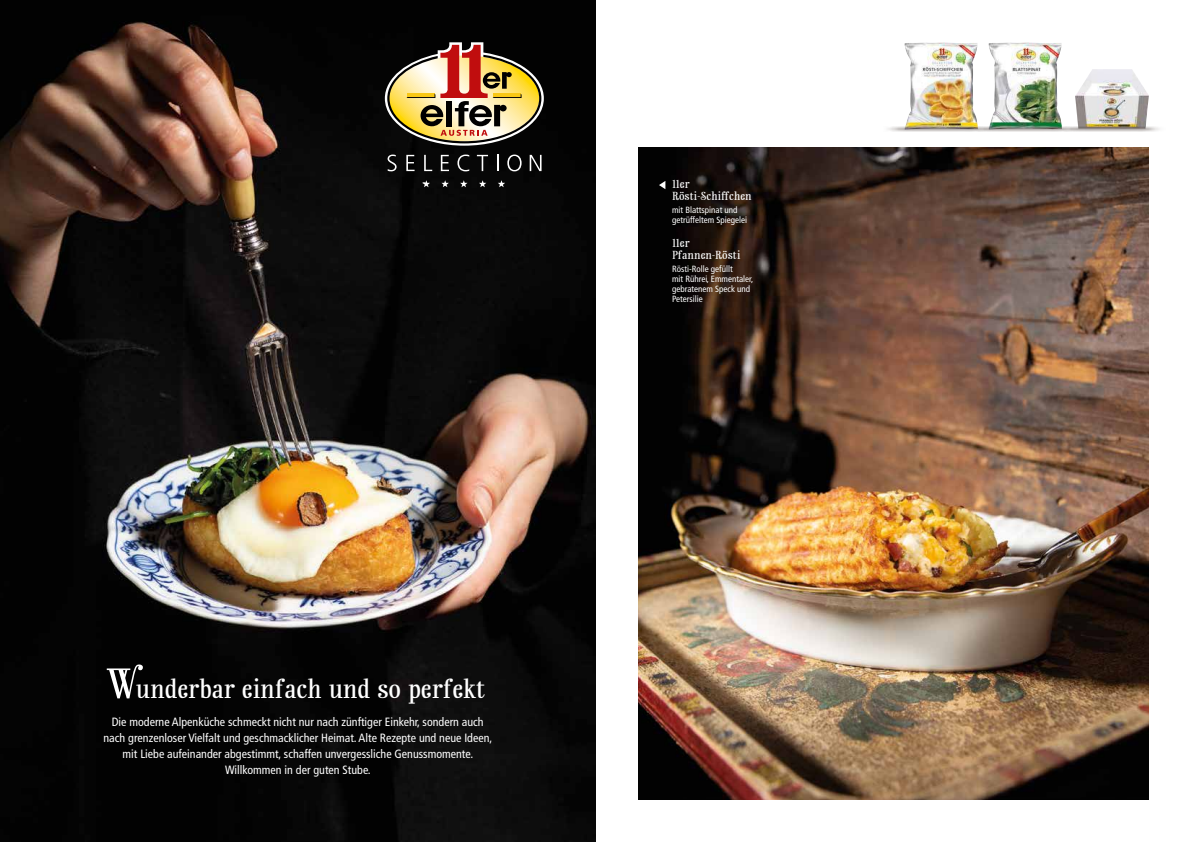
<style>
.page{position:relative;width:1191px;height:842px;background:#fff}
.page>*{position:absolute;margin:0;border:0;box-sizing:border-box;transform-origin:0 0}
.t1{font:25px "Rainbow Mansion";letter-spacing:-.01em;color:#fff}
.t2{font:condensed 12px/16px "Frutiger LT Pro";color:#fff;text-align:center}
.t3{font:11px/12px "Rainbow Mansion";color:#fff}
.t4{font:condensed 9px/10px "Frutiger LT Pro";color:#fff}
</style>
<div class="page">
<img style="left:0;top:0;width:595px;height:842px">
<svg style="left:385px;top:42px;width:159px;height:104px;background:#947a55"></svg>
<svg style="left:387px;top:155px;width:9px;height:16px"></svg>
<svg style="left:406px;top:155px;width:8px;height:16px"></svg>
<svg style="left:424px;top:155px;width:8px;height:16px"></svg>
<svg style="left:441px;top:155px;width:8px;height:16px"></svg>
<svg style="left:457px;top:155px;width:12px;height:16px"></svg>
<svg style="left:477px;top:155px;width:11px;height:16px"></svg>
<svg style="left:497px;top:155px;width:2px;height:16px"></svg>
<svg style="left:507px;top:155px;width:14px;height:16px"></svg>
<svg style="left:529px;top:155px;width:12px;height:16px"></svg>
<svg style="left:423px;top:180px;width:7px;height:7px"></svg>
<svg style="left:441px;top:180px;width:8px;height:7px"></svg>
<svg style="left:460px;top:180px;width:7px;height:7px"></svg>
<svg style="left:479px;top:180px;width:7px;height:7px"></svg>
<svg style="left:498px;top:180px;width:7px;height:7px"></svg>
<svg style="left:107px;top:664px;width:36px;height:34px"></svg>
<img style="left:1075px;top:69px;width:73px;height:46px">
<img style="left:1078px;top:115px;width:81px;height:17px">
<img style="left:988px;top:42px;width:74px;height:73px">
<img style="left:904px;top:42px;width:74px;height:73px">
<img style="left:992px;top:115px;width:86px;height:17px">
<img style="left:888px;top:115px;width:104px;height:17px">
<img style="left:638px;top:147px;width:510px;height:652px">
<svg style="left:659px;top:181px;width:6px;height:8px"></svg>
<h1 class="t1" style="left:136px;top:674px;width:351px">underbar einfach und so perfekt</h1>
<p class="t2" style="left:104px;top:714px;width:390px">Die moderne Alpenküche schmeckt nicht nur nach zünftiger Einkehr, sondern auch nach grenzenloser Vielfalt und geschmacklicher Heimat. Alte Rezepte und neue Ideen, mit Liebe aufeinander abgestimmt, schaffen unvergessliche Genussmomente.<br>Willkommen in der guten Stube.</p>
<p class="t3" style="left:672px;top:178px;width:81px">11er<br>Rösti-Schiffchen</p>
<p class="t4" style="left:672px;top:205px;width:76px">mit Blattspinat und getrüffeltem Spiegelei</p>
<p class="t3" style="left:672px;top:237px;width:70px">11er<br>Pfannen-Rösti</p>
<p class="t4" style="left:672px;top:264px;width:83px">Rösti-Rolle gefüllt<br>mit Rührei, Emmentaler, gebratenem Speck und<br>Petersilie</p>
</div>
